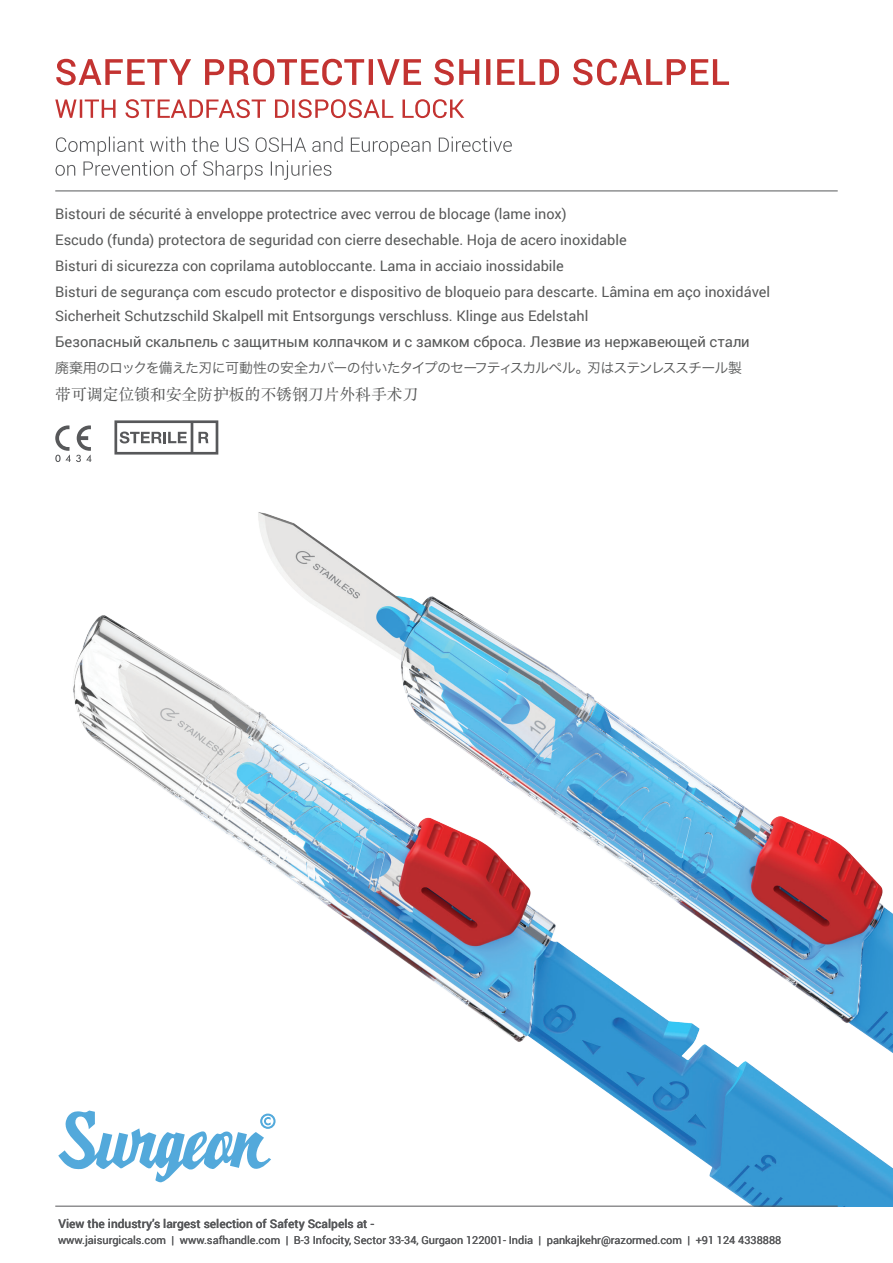
<style>
.page{position:relative;width:893px;height:1263px;background:#fff}
.page>*{position:absolute;margin:0;border:0;box-sizing:border-box;transform-origin:0 0}
.t1{font:15.75px "ST Songti SC Regular";color:#575858}
.t2{font:14.85px "Roboto";color:#575858}
.t3{font:14.4px "Roboto";color:#575858}
.t4{font:13.95px "Hira Kaku Pro W3";letter-spacing:-.065em;color:#575858}
.t5{font:500 12px "Roboto";color:#57585a}
.t6{font:10.95px "Roboto";color:#57585a}
</style>
<div class="page">
<img style="left:55px;top:512px;width:838px;height:694px">
<svg style="left:55px;top:99px;width:409px;height:19px"></svg>
<svg style="left:56px;top:59px;width:673px;height:26px"></svg>
<svg style="left:56px;top:137px;width:456px;height:43px"></svg>
<svg style="left:58px;top:1110px;width:217px;height:73px"></svg>
<hr style="left:55px;top:191px;width:783px;height:1px;background:#57585a">
<svg style="left:114px;top:420px;width:104px;height:35px"></svg>
<svg style="left:55px;top:425px;width:37px;height:37px"></svg>
<hr style="left:55px;top:1206px;width:783px;height:1px;background:#57585a">
<p class="t3" style="left:55px;top:204px;width:513px">Bistouri de sécurité à enveloppe protectrice avec verrou de blocage (lame inox)</p>
<p class="t3" style="left:55px;top:230px;width:573px">Escudo (funda) protectora de seguridad con cierre desechable. Hoja de acero inoxidable</p>
<p class="t3" style="left:55px;top:256px;width:510px">Bisturi di sicurezza con coprilama autobloccante. Lama in acciaio inossidabile</p>
<p class="t3" style="left:55px;top:282px;width:716px">Bisturi de segurança com escudo protector e dispositivo de bloqueio para descarte. Lâmina em aço inoxidável</p>
<p class="t3" style="left:55px;top:306px;width:535px">Sicherheit Schutzschild Skalpell mit Entsorgungs verschluss. Klinge aus Edelstahl</p>
<p class="t2" style="left:55px;top:332px;width:696px">Безопасный скальпель с защитным колпачком и с замком сброса. Лезвие из нержавеющей стали</p>
<p class="t4" style="left:55px;top:355px;width:688px">廃棄用のロックを備えた刃に可動性の安全カバーの付いたタイプのセーフティスカルペル。刃はステンレススチール製</p>
<p class="t1" style="left:55px;top:384px;width:365px">带可调定位锁和安全防护板的不锈钢刀片外科手术刀</p>
<p class="t5" style="left:59px;top:1215px;width:317px">View the industry’s largest selection of Safety Scalpels at -</p>
<p class="t6" style="left:58px;top:1233px;width:725px">www.jaisurgicals.com | www.safhandle.com | B-3 Infocity, Sector 33-34, Gurgaon 122001- India | pankajkehr@razormed.com | +91 124 4338888</p>
</div>
